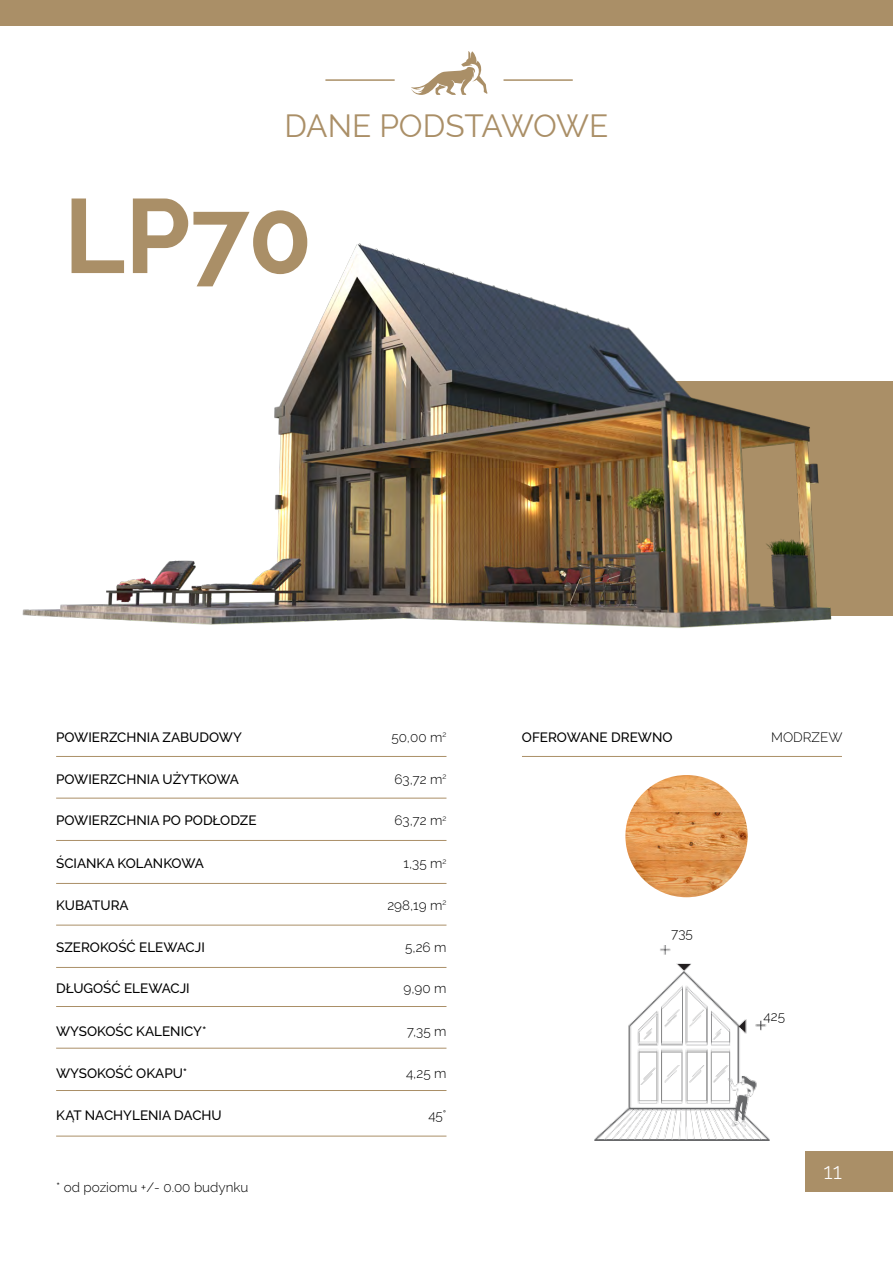
<style>
.page{position:relative;width:893px;height:1263px;background:#fff}
.page>*{position:absolute;margin:0;border:0;box-sizing:border-box;transform-origin:0 0}
.t1{font:700 105px "Raleway";color:#aa8f67}
.t2{font:31.5px "Raleway";letter-spacing:-.005em;color:#aa8f67}
.t3{font:300 22.5px "Raleway";color:#fff}
.t4{font:500 13.5px "Raleway";color:#000}
.t5{font:300 13.5px "Raleway";color:#000}
</style>
<div class="page">
<div style="left:666px;top:381px;width:227px;height:234px;background:#aa8f67"></div>
<img style="left:22px;top:243px;width:820px;height:385px">
<svg style="left:411px;top:51px;width:77px;height:44px"></svg>
<hr style="left:325px;top:79px;width:70px;height:2px;background:#aa8f67">
<hr style="left:503px;top:79px;width:70px;height:2px;background:#aa8f67">
<img style="left:594px;top:945px;width:175px;height:196px">
<div style="left:0;top:0;width:893px;height:26px;background:#aa8f67"></div>
<hr style="left:56px;top:756px;width:390px;height:1px;background:#aa8f67">
<hr style="left:522px;top:756px;width:320px;height:1px;background:#aa8f67">
<hr style="left:56px;top:883px;width:390px;height:1px;background:#aa8f67">
<hr style="left:56px;top:1006px;width:390px;height:1px;background:#aa8f67">
<hr style="left:56px;top:798px;width:390px;height:1px;background:#aa8f67">
<hr style="left:56px;top:925px;width:390px;height:1px;background:#aa8f67">
<hr style="left:56px;top:1048px;width:390px;height:1px;background:#aa8f67">
<hr style="left:56px;top:840px;width:390px;height:1px;background:#aa8f67">
<hr style="left:56px;top:967px;width:390px;height:1px;background:#aa8f67">
<hr style="left:56px;top:1090px;width:390px;height:1px;background:#aa8f67">
<hr style="left:56px;top:1136px;width:390px;height:1px;background:#aa8f67">
<img style="left:625px;top:775px;width:123px;height:122px;border-radius:61px">
<div style="left:805px;top:1151px;width:88px;height:41px;background:#aa8f67"></div>
<h2 class="t2" style="left:284px;top:107px;width:326px">DANE PODSTAWOWE</h2>
<h1 class="t1" style="left:64px;top:176px;width:250px">LP70</h1>
<p class="t4" style="left:56px;top:729px;width:187px">POWIERZCHNIA ZABUDOWY</p>
<p class="t5" style="left:391px;top:729px;width:57px">50,00 m<sup>2</sup></p>
<p class="t4" style="left:522px;top:729px;width:152px">OFEROWANE DREWNO</p>
<p class="t5" style="left:771px;top:729px;width:73px">MODRZEW</p>
<p class="t4" style="left:56px;top:771px;width:184px">POWIERZCHNIA UŻYTKOWA</p>
<p class="t5" style="left:395px;top:771px;width:53px">63,72 m<sup>2</sup></p>
<p class="t4" style="left:56px;top:813px;width:202px">POWIERZCHNIA PO PODŁODZE</p>
<p class="t5" style="left:395px;top:813px;width:53px">63,72 m<sup>2</sup></p>
<p class="t4" style="left:56px;top:856px;width:149px">ŚCIANKA KOLANKOWA</p>
<p class="t4" style="left:56px;top:897px;width:74px">KUBATURA</p>
<p class="t4" style="left:56px;top:939px;width:150px">SZEROKOŚĆ ELEWACJI</p>
<p class="t5" style="left:403px;top:856px;width:45px">1,35 m<sup>2</sup></p>
<p class="t5" style="left:387px;top:897px;width:61px">298,19 m<sup>2</sup></p>
<p class="t5" style="left:405px;top:939px;width:43px">5,26 m</p>
<p class="t4" style="left:56px;top:981px;width:135px">DŁUGOŚĆ ELEWACJI</p>
<p class="t5" style="left:403px;top:981px;width:45px">9,90 m</p>
<p class="t4" style="left:56px;top:1024px;width:152px">WYSOKOŚC KALENICY*</p>
<p class="t4" style="left:56px;top:1065px;width:133px">WYSOKOŚĆ OKAPU*</p>
<p class="t5" style="left:407px;top:1024px;width:41px">7,35 m</p>
<p class="t5" style="left:406px;top:1065px;width:42px">4,25 m</p>
<p class="t4" style="left:56px;top:1107px;width:167px">KĄT NACHYLENIA DACHU</p>
<p class="t5" style="left:428px;top:1107px;width:20px">45°</p>
<p class="t5" style="left:56px;top:1179px;width:194px">* od poziomu +/- 0.00 budynku</p>
<p class="t5" style="left:671px;top:925px;width:23px">735</p>
<p class="t5" style="left:764px;top:1008px;width:23px">425</p>
<h3 class="t3" style="left:824px;top:1158px;width:20px">11</h3>
</div>
